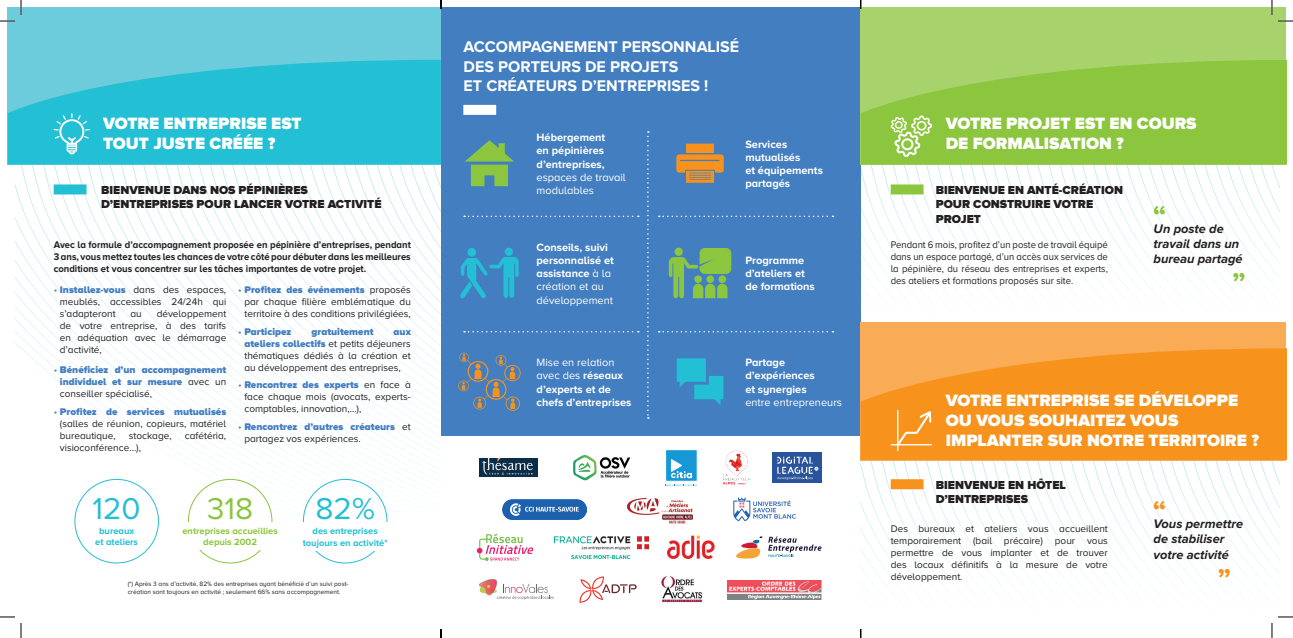
<style>
.page{position:relative;width:1293px;height:638px;background:#fff}
.page>*{position:absolute;margin:0;border:0;box-sizing:border-box;transform-origin:0 0}
.t1{font:31.2px "Proxima Nova A";color:#23bfd4}
.t2{font:31.2px "Proxima Nova A";color:#8bc63e}
.t3{font:700 29.7px "Proxima Nova A";color:#8bc63e}
.t4{font:700 29.7px "Proxima Nova A";color:#f7931d}
.t5{font:900 17px/20.4px "Proxima Nova A";color:#fff}
.t6{font:700 16px/19.2px "Proxima Nova A";color:#fff}
.t7{font:italic 700 12.8px/15.3px "Proxima Nova A";color:#231f20}
.t8{font:900 12px/14.4px "Proxima Nova A";color:#231f20}
.t9{font:700 11px/13.2px "Proxima Nova A";color:#fff}
.t10{font:11px/13.2px "Proxima Nova A";color:#fff}
.t11{font:10px/12px "Proxima Nova A";color:#231f20;text-align:justify}
.t12{font:700 10px/12px "Proxima Nova A";color:#231f20;text-align:justify;scale:.95 1}
.t13{font:10px/12px "Proxima Nova A";color:#231f20;text-align:justify;scale:.95 1}
.t14{font:900 10px/12px "Proxima Nova A";color:#437ec1;text-align:justify}
.t15{font:700 9.4px/11.2px "Proxima Nova A";color:#23bfd4;text-align:center}
.t16{font:700 9.4px/11.2px "Proxima Nova A";color:#8bc63e;text-align:center}
.t17{font:6.5px/7.8px "Proxima Nova A";color:#231f20}
.s1{color:#437ec1}
.s2{font-weight:900;color:#437ec1}
.s3{font-weight:400}
.s4{font-weight:400;color:#231f20}
</style>
<div class="page">
<svg style="left:1137px;top:164px;width:11px;height:124px"></svg>
<svg style="left:860px;top:164px;width:277px;height:157px"></svg>
<svg style="left:860px;top:460px;width:215px;height:128px"></svg>
<div style="left:441px;top:7px;width:419px;height:428px;background:#437ec1"></div>
<img style="left:667px;top:535px;width:48px;height:24px">
<img style="left:627px;top:498px;width:66px;height:26px">
<img style="left:554px;top:536px;width:94px;height:22px">
<svg style="left:579px;top:576px;width:57px;height:26px"></svg>
<img style="left:502px;top:499px;width:84px;height:20px">
<svg style="left:479px;top:579px;width:74px;height:20px"></svg>
<img style="left:727px;top:580px;width:95px;height:19px">
<svg style="left:736px;top:536px;width:26px;height:22px"></svg>
<svg style="left:768px;top:536px;width:53px;height:20px"></svg>
<svg style="left:476px;top:534px;width:57px;height:26px"></svg>
<svg style="left:376px;top:164px;width:11px;height:349px"></svg>
<svg style="left:365px;top:164px;width:11px;height:330px"></svg>
<svg style="left:354px;top:164px;width:11px;height:321px"></svg>
<svg style="left:343px;top:164px;width:11px;height:316px"></svg>
<svg style="left:332px;top:164px;width:11px;height:318px"></svg>
<svg style="left:321px;top:164px;width:11px;height:324px"></svg>
<svg style="left:310px;top:164px;width:11px;height:336px"></svg>
<svg style="left:299px;top:164px;width:11px;height:351px"></svg>
<svg style="left:15px;top:164px;width:284px;height:355px"></svg>
<div style="left:890px;top:184px;width:33px;height:10px;background:#8bc63e"></div>
<div style="left:7px;top:7px;width:434px;height:157px;background:#6dccdc"></div>
<div style="left:54px;top:184px;width:32px;height:10px;background:#23bfd4"></div>
<svg style="left:460px;top:247px;width:58px;height:51px"></svg>
<svg style="left:676px;top:143px;width:47px;height:40px"></svg>
<svg style="left:676px;top:358px;width:47px;height:47px"></svg>
<svg style="left:465px;top:140px;width:49px;height:46px"></svg>
<svg style="left:464px;top:215px;width:174px;height:2px"></svg>
<svg style="left:464px;top:331px;width:174px;height:1px"></svg>
<svg style="left:658px;top:215px;width:175px;height:2px"></svg>
<svg style="left:658px;top:331px;width:175px;height:1px"></svg>
<svg style="left:647px;top:131px;width:1px;height:287px"></svg>
<div style="left:463px;top:105px;width:33px;height:10px;background:#fff"></div>
<div style="left:860px;top:7px;width:425px;height:157px;background:#a8d26c"></div>
<div style="left:860px;top:322px;width:425px;height:138px;background:#faab55"></div>
<img style="left:723px;top:450px;width:28px;height:35px">
<svg style="left:8px;top:60px;width:433px;height:104px;background:#2dc0d5"></svg>
<svg style="left:860px;top:60px;width:425px;height:104px;fill:#8bc63e"></svg>
<svg style="left:860px;top:348px;width:425px;height:111px;background:#f79625"></svg>
<svg style="left:458px;top:352px;width:62px;height:58px"></svg>
<svg style="left:668px;top:247px;width:63px;height:51px"></svg>
<img style="left:479px;top:458px;width:58px;height:18px">
<svg style="left:665px;top:449px;width:32px;height:37px"></svg>
<img style="left:661px;top:576px;width:42px;height:27px">
<img style="left:573px;top:455px;width:58px;height:25px">
<div style="left:772px;top:452px;width:49px;height:31px;background:#29549b"></div>
<svg style="left:777px;top:456px;width:41px;height:23px"></svg>
<svg style="left:890px;top:115px;width:41px;height:42px;background:#acd675"></svg>
<svg style="left:54px;top:113px;width:36px;height:41px"></svg>
<hr style="left:896px;top:409px;width:2px;height:42px;background:#fff">
<hr style="left:890px;top:444px;width:41px;height:1px;background:#fff">
<svg style="left:897px;top:411px;width:34px;height:33px"></svg>
<div style="left:890px;top:479px;width:33px;height:10px;background:#f7931d"></div>
<img style="left:733px;top:497px;width:63px;height:25px">
<svg style="left:0;top:0;width:22px;height:22px"></svg>
<svg style="left:0;top:616px;width:22px;height:21px"></svg>
<svg style="left:1271px;top:0;width:21px;height:22px"></svg>
<svg style="left:1075px;top:459px;width:217px;height:178px"></svg>
<h3 class="t6" style="left:463px;top:37px;width:277px">ACCOMPAGNEMENT PERSONNALISÉ<br>DES PORTEURS DE PROJETS<br>ET CRÉATEURS D’ENTREPRISES !</h3>
<h3 class="t5" style="left:103px;top:112px;width:200px">VOTRE ENTREPRISE EST<br>TOUT JUSTE CRÉÉE ?</h3>
<h3 class="t5" style="left:945px;top:112px;width:252px">VOTRE PROJET EST EN COURS<br>DE FORMALISATION ?</h3>
<p class="t9" style="left:536px;top:130px;width:70px;text-align:justify">Hébergement en pépinières d’entreprises,</p>
<p class="t10" style="left:536px;top:170px;width:91px">espaces de travail modulables</p>
<p class="t9" style="left:745px;top:137px;width:79px">Services mutualisés<br>et équipements partagés</p>
<p class="t8" style="left:101px;top:182px;width:282px">BIENVENUE DANS NOS PÉPINIÈRES<br>D’ENTREPRISES POUR LANCER VOTRE ACTIVITÉ</p>
<p class="t8" style="left:935px;top:182px;width:189px">BIENVENUE EN ANTÉ-CRÉATION<br>POUR CONSTRUIRE VOTRE<br>PROJET</p>
<p class="t13" style="left:890px;top:239px;width:230px">Pendant 6 mois, profitez d’un poste de travail équipé dans un espace partagé, d’un accès aux services de la pépinière, du réseau des entreprises et experts, des ateliers et formations proposés sur site.</p>
<h2 class="t3" style="left:1152px;top:199px;width:15px">“</h2>
<p class="t7" style="left:1153px;top:220px;width:91px">Un poste de travail dans un bureau partagé</p>
<p class="t12" style="left:54px;top:239px;width:377px">Avec la formule d’accompagnement proposée en pépinière d’entreprises, pendant 3 ans, vous mettez toutes les chances de votre côté pour débuter dans les meilleures conditions et vous concentrer sur les tâches importantes de votre projet.</p>
<p class="t11" style="left:60px;top:283px;width:168px;text-indent:-6px"><span class="s1">•</span> <span class="s2">Installez-vous</span> dans des espaces, meublés, accessibles 24/24h qui s’adapteront</p>
<p class="t9" style="left:536px;top:240px;width:79px">Conseils, suivi personnalisé et assistance <span class="s3">à la création et au développement</span></p>
<p class="t9" style="left:745px;top:253px;width:71px">Programme d’ateliers et de formations</p>
<h2 class="t3" style="left:1231px;top:266px;width:15px">”</h2>
<p class="t11" style="left:244px;top:283px;width:168px;text-indent:-6px"><span class="s1">•</span> <span class="s2">Profitez des événements</span> proposés par chaque filière emblématique du territoire à des conditions privilégiées,</p>
<p class="t14" style="left:238px;top:325px;width:55px"><span class="s3">•</span> Participez</p>
<p class="t14" style="left:311px;top:325px;width:64px">gratuitement</p>
<p class="t11" style="left:60px;top:307px;width:168px;text-indent:97px">développement de votre entreprise, à des tarifs en adéquation avec le démarrage d’activité,</p>
<p class="t14" style="left:60px;top:363px;width:168px;text-indent:-6px"><span class="s3">•</span> Bénéficiez d’un accompagnement individuel et sur mesure <span class="s4">avec un conseiller spécialisé,</span></p>
<p class="t11" style="left:60px;top:405px;width:168px;text-indent:-6px"><span class="s1">•</span> <span class="s2">Profitez de services mutualisés </span>(salles de réunion, copieurs, matériel bureautique,</p>
<p class="t11" style="left:130px;top:307px;width:13px">au</p>
<p class="t11" style="left:244px;top:325px;width:168px;text-indent:149px"><span class="s2">aux ateliers collectifs</span> et petits déjeuners thématiques dédiés à la création et au développement des entreprises,</p>
<p class="t11" style="left:244px;top:378px;width:168px;text-indent:-6px"><span class="s1">•</span> <span class="s2">Rencontrez des experts</span> en face à face chaque mois (avocats, experts&shy;comptables, innovation,…),</p>
<p class="t14" style="left:244px;top:420px;width:168px;text-indent:-6px"><span class="s3">•</span> Rencontrez d’autres créateurs <span class="s4">et partagez vos expériences.</span></p>
<p class="t9" style="left:745px;top:355px;width:71px">Partage d’expériences et synergies</p>
<p class="t10" style="left:745px;top:395px;width:98px">entre entrepreneurs</p>
<p class="t9" style="left:536px;top:355px;width:96px"><span class="s3">Mise en relation avec des</span> réseaux d’experts et de chefs d’entreprises</p>
<h3 class="t5" style="left:945px;top:389px;width:315px">VOTRE ENTREPRISE SE DÉVELOPPE<br>OU VOUS SOUHAITEZ VOUS<br>IMPLANTER SUR NOTRE TERRITOIRE ?</h3>
<p class="t8" style="left:935px;top:477px;width:132px">BIENVENUE EN HÔTEL<br>D’ENTREPRISES</p>
<p class="t11" style="left:890px;top:522px;width:219px">Des bureaux et ateliers vous accueillent temporairement (bail précaire) pour vous permettre de vous implanter et de trouver des locaux définitifs à la mesure de votre développement.</p>
<p class="t7" style="left:1153px;top:515px;width:91px">Vous permettre de stabiliser votre activité</p>
<p class="t11" style="left:129px;top:429px;width:44px">stockage,</p>
<p class="t11" style="left:185px;top:429px;width:43px">cafétéria,</p>
<p class="t11" style="left:60px;top:441px;width:83px">visioconférence…),</p>
<h1 class="t1" style="left:93px;top:491px;width:50px">120</h1>
<p class="t15" style="left:95px;top:525px;width:44px">bureaux et ateliers</p>
<h1 class="t2" style="left:207px;top:491px;width:48px">318</h1>
<p class="t16" style="left:182px;top:525px;width:97px">entreprises accueillies depuis 2002</p>
<h1 class="t1" style="left:315px;top:491px;width:61px">82%</h1>
<p class="t15" style="left:302px;top:525px;width:86px">des entreprises toujours en activité*</p>
<h2 class="t4" style="left:1152px;top:494px;width:15px">“</h2>
<h2 class="t4" style="left:1217px;top:561px;width:15px">”</h2>
<p class="t17" style="left:128px;top:579px;width:222px">(*) Après 3 ans d’activité, 82% des entreprises ayant bénéficié d’un suivi post&shy;création sont toujours en activité ; seulement 66% sans accompagnement.</p>
</div>
